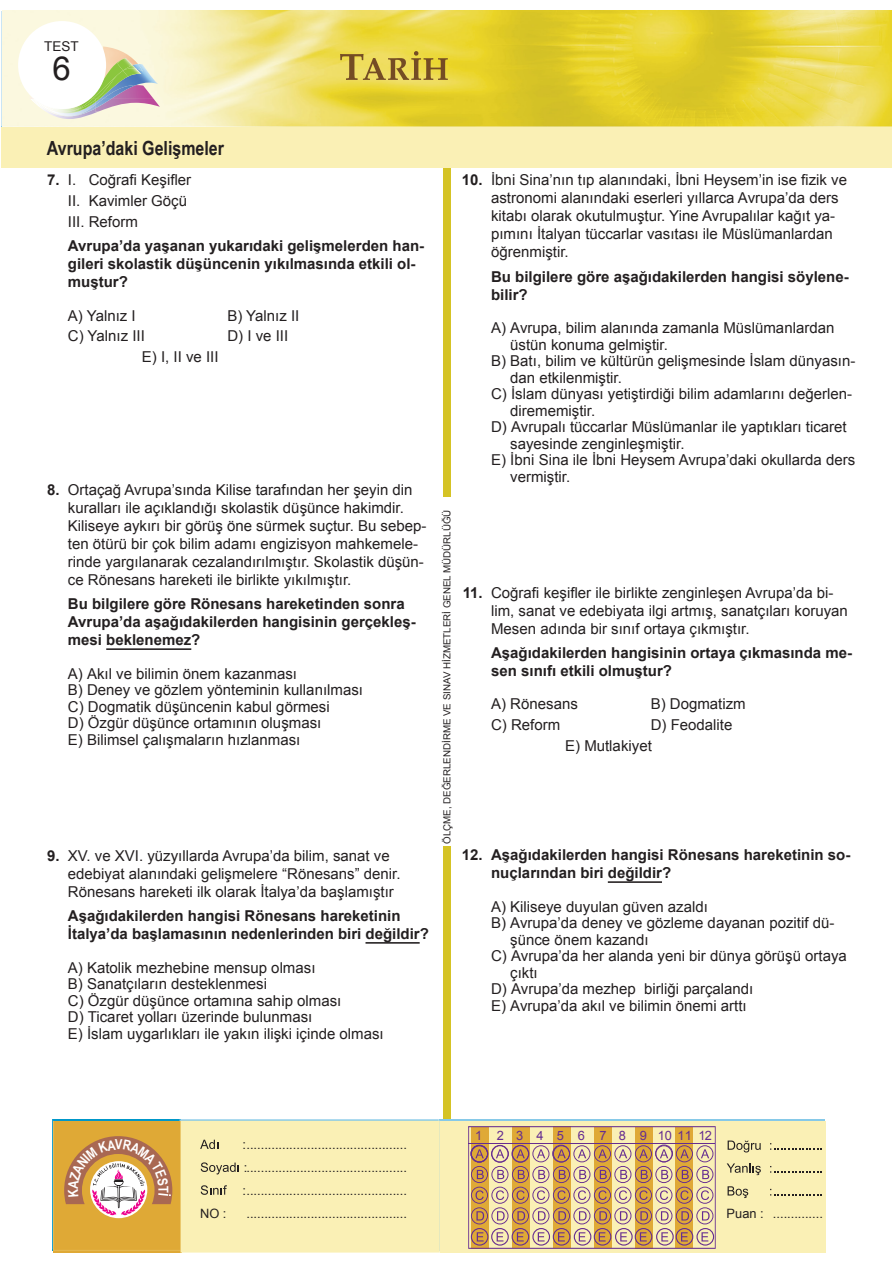
<style>
.page{position:relative;width:893px;height:1263px;background:#fff}
.page>*{position:absolute;margin:0;border:0;box-sizing:border-box;transform-origin:0 0}
.t1{font:33px "Arial";color:#231f20}
.t2{font:700 19.5px "Arial Narrow";color:#231f20}
.CEVAP_SERBEST{font:15px/18px "Arial";color:#231f20}
.SORU_CÜMLESİ{font:700 15px/18px "Arial";color:#231f20}
.t3{font:13.5px "Arial";color:#231f20}
.t4{font:12.9px/23px "Arial";color:#231f20;text-align:justify}
.t5{font:12.9px "Arial";color:#652d91}
.t6{font:9.75px "Arial";color:#231f20}
.s1{font-weight:700}
</style>
<div class="page">
<div style="left:443px;top:846px;width:8px;height:349px;background:#d5c325"></div>
<div style="left:443px;top:148px;width:8px;height:348px;background:#d5c325"></div>
<img style="left:2px;top:10px;width:890px;height:117px">
<div style="left:440px;top:1121px;width:385px;height:132px;background:#faf0b5"></div>
<svg style="left:54px;top:1121px;width:386px;height:131px;background:#f4e29c"></svg>
<svg style="left:727px;top:1140px;width:34px;height:12px"></svg>
<svg style="left:770px;top:1143px;width:52px;height:7px"></svg>
<svg style="left:726px;top:1163px;width:35px;height:12px"></svg>
<svg style="left:770px;top:1166px;width:52px;height:6px"></svg>
<svg style="left:727px;top:1186px;width:21px;height:12px"></svg>
<svg style="left:770px;top:1188px;width:52px;height:7px"></svg>
<svg style="left:200px;top:1140px;width:18px;height:9px"></svg>
<svg style="left:201px;top:1162px;width:38px;height:12px"></svg>
<svg style="left:201px;top:1185px;width:26px;height:10px"></svg>
<svg style="left:468px;top:1126px;width:248px;height:123px"></svg>
<img style="left:102px;top:46px;width:36px;height:13px">
<img style="left:30px;top:99px;width:69px;height:20px">
<img style="left:31px;top:64px;width:127px;height:35px">
<img style="left:32px;top:99px;width:63px;height:17px">
<img style="left:95px;top:99px;width:16px;height:10px">
<img style="left:106px;top:59px;width:11px;height:12px">
<img style="left:56px;top:112px;width:39px;height:1px">
<img style="left:105px;top:71px;width:36px;height:28px">
<svg style="left:33px;top:99px;width:15px;height:12px"></svg>
<img style="left:48px;top:105px;width:47px;height:7px">
<svg style="left:81px;top:98px;width:22px;height:7px"></svg>
<img style="left:92px;top:75px;width:26px;height:24px">
<svg style="left:117px;top:57px;width:26px;height:20px"></svg>
<div style="left:18px;top:21px;width:88px;height:88px;background:#fff;border-radius:50%"></div>
<div style="left:1px;top:127px;width:891px;height:41px;background:#faf0b5"></div>
<svg style="left:339px;top:51px;width:203px;height:29px;background:#d4bd39"></svg>
<hr style="left:106px;top:648px;width:85px;height:2px;background:#231f20">
<hr style="left:365px;top:942px;width:55px;height:2px;background:#231f20">
<hr style="left:608px;top:881px;width:54px;height:2px;background:#231f20">
<svg style="left:63px;top:1135px;width:109px;height:80px"></svg>
<p class="t3" style="left:55px;top:36px;width:36px">TEST</p>
<h1 class="t1" style="left:54px;top:44px;width:38px">23</h1>
<p class="t3" style="left:44px;top:38px;width:36px">TEST</p>
<h1 class="t1" style="left:52px;top:47px;width:20px">6</h1>
<h2 class="t2" style="left:47px;top:133px;width:179px">Avrupa’daki Gelişmeler</h2>
<p class="CEVAP_SERBEST" style="left:47px;top:171px;width:146px"><span class="s1">7.</span> I. Coğrafi Keşifler</p>
<p class="CEVAP_SERBEST" style="left:68px;top:192px;width:121px">II. Kavimler Göçü</p>
<p class="CEVAP_SERBEST" style="left:68px;top:213px;width:72px">III. Reform</p>
<p class="SORU_CÜMLESİ" style="left:68px;top:237px;width:358px">Avrupa’da yaşanan yukarıdaki gelişmelerden han&shy;gileri skolastik düşüncenin yıkılmasında etkili ol&shy;muştur?</p>
<p class="CEVAP_SERBEST" style="left:68px;top:307px;width:69px">A) Yalnız I</p>
<p class="CEVAP_SERBEST" style="left:227px;top:307px;width:73px">B) Yalnız II</p>
<p class="CEVAP_SERBEST" style="left:68px;top:327px;width:78px">C) Yalnız III</p>
<p class="CEVAP_SERBEST" style="left:227px;top:327px;width:62px">D) I ve III</p>
<p class="CEVAP_SERBEST" style="left:142px;top:348px;width:78px">E) I, II ve III</p>
<h2 class="t2" style="left:49px;top:133px;width:292px">Precautionary Measures - Preferences</h2>
<p class="CEVAP_SERBEST" style="left:68px;top:481px;width:360px;text-indent:-21px"><span class="s1">8.</span> Ortaçağ Avrupa’sında Kilise tarafından her şeyin din kuralları ile açıklandığı skolastik düşünce hakimdir.<br>Kiliseye aykırı bir görüş öne sürmek suçtur. Bu sebep&shy;ten ötürü bir çok bilim adamı engizisyon mahkemele&shy;rinde yargılanarak cezalandırılmıştır. Skolastik düşün&shy;ce Rönesans hareketi ile birlikte yıkılmıştır.</p>
<p class="SORU_CÜMLESİ" style="left:68px;top:596px;width:349px">Bu bilgilere göre Rönesans hareketinden sonra<br>Avrupa’da aşağıdakilerden hangisinin gerçekleş&shy;mesi beklenemez?</p>
<p class="CEVAP_SERBEST" style="left:68px;top:665px;width:231px">A) Akıl ve bilimin önem kazanması</p>
<p class="CEVAP_SERBEST" style="left:68px;top:681px;width:297px">B) Deney ve gözlem yönteminin kullanılması</p>
<p class="CEVAP_SERBEST" style="left:68px;top:698px;width:263px">C) Dogmatik düşüncenin kabul görmesi</p>
<p class="CEVAP_SERBEST" style="left:68px;top:714px;width:255px">D) Özgür düşünce ortamının oluşması</p>
<p class="CEVAP_SERBEST" style="left:68px;top:731px;width:234px">E) Bilimsel çalışmaların hızlanması</p>
<p class="CEVAP_SERBEST" style="left:68px;top:847px;width:334px;text-indent:-21px"><span class="s1">9.</span> XV. ve XVI. yüzyıllarda Avrupa’da bilim, sanat ve edebiyat alanındaki gelişmelere “Rönesans” denir.<br>Rönesans hareketi ilk olarak İtalya’da başlamıştır</p>
<p class="SORU_CÜMLESİ" style="left:68px;top:907px;width:362px">Aşağıdakilerden hangisi Rönesans hareketinin<br>İtalya’da başlamasının nedenlerinden biri değildir?</p>
<p class="CEVAP_SERBEST" style="left:68px;top:958px;width:249px">A) Katolik mezhebine mensup olması</p>
<p class="CEVAP_SERBEST" style="left:68px;top:975px;width:201px">B) Sanatçıların desteklenmesi</p>
<p class="CEVAP_SERBEST" style="left:68px;top:991px;width:275px">C) Özgür düşünce ortamına sahip olması</p>
<p class="CEVAP_SERBEST" style="left:68px;top:1008px;width:246px">D) Ticaret yolları üzerinde bulunması</p>
<p class="CEVAP_SERBEST" style="left:68px;top:1024px;width:317px">E) İslam uygarlıkları ile yakın ilişki içinde olması</p>
<p class="t6" style="left:441px;top:844px;width:336px;rotate:-90deg">ÖLÇME, DEĞERLENDİRME VE SINAV HİZMETLERİ GENEL MÜDÜRLÜĞÜ</p>
<p class="CEVAP_SERBEST" style="left:491px;top:171px;width:357px;text-indent:-29px"><span class="s1">10.</span> İbni Sina’nın tıp alanındaki, İbni Heysem’in ise fizik ve astronomi alanındaki eserleri yıllarca Avrupa’da ders kitabı olarak okutulmuştur. Yine Avrupalılar kağıt ya&shy;pımını İtalyan tüccarlar vasıtası ile Müslümanlardan öğrenmiştir.</p>
<p class="SORU_CÜMLESİ" style="left:491px;top:268px;width:359px">Bu bilgilere göre aşağıdakilerden hangisi söylene&shy;bilir?</p>
<p class="CEVAP_SERBEST" style="left:510px;top:320px;width:326px;line-height:16.5px;text-indent:-19px">A) Avrupa, bilim alanında zamanla Müslümanlardan üstün konuma gelmiştir.</p>
<p class="CEVAP_SERBEST" style="left:510px;top:353px;width:347px;line-height:16.5px;text-indent:-19px">B) Batı, bilim ve kültürün gelişmesinde İslam dünyasın&shy;dan etkilenmiştir.</p>
<p class="CEVAP_SERBEST" style="left:510px;top:386px;width:343px;line-height:16.5px;text-indent:-19px">C) İslam dünyası yetiştirdiği bilim adamlarını değerlen&shy;dirememiştir.</p>
<p class="CEVAP_SERBEST" style="left:510px;top:419px;width:338px;line-height:16.5px;text-indent:-19px">D) Avrupalı tüccarlar Müslümanlar ile yaptıkları ticaret sayesinde zenginleşmiştir.</p>
<p class="CEVAP_SERBEST" style="left:510px;top:452px;width:346px;line-height:16.5px;text-indent:-19px">E) İbni Sina ile İbni Heysem Avrupa’daki okullarda ders vermiştir.</p>
<p class="CEVAP_SERBEST" style="left:491px;top:583px;width:358px;text-indent:-28px"><span class="s1">11.</span> Coğrafi keşifler ile birlikte zenginleşen Avrupa’da bi&shy;lim, sanat ve edebiyata ilgi artmış, sanatçıları koruyan<br>Mesen adında bir sınıf ortaya çıkmıştır.</p>
<p class="SORU_CÜMLESİ" style="left:491px;top:644px;width:362px">Aşağıdakilerden hangisinin ortaya çıkmasında me&shy;sen sınıfı etkili olmuştur?</p>
<p class="CEVAP_SERBEST" style="left:491px;top:695px;width:88px">A) Rönesans</p>
<p class="CEVAP_SERBEST" style="left:651px;top:695px;width:97px">B) Dogmatizm</p>
<p class="CEVAP_SERBEST" style="left:491px;top:716px;width:71px">C) Reform</p>
<p class="CEVAP_SERBEST" style="left:651px;top:716px;width:83px">D) Feodalite</p>
<p class="CEVAP_SERBEST" style="left:565px;top:737px;width:88px">E) Mutlakiyet</p>
<p class="SORU_CÜMLESİ" style="left:491px;top:846px;width:361px;text-indent:-29px">12. Aşağıdakilerden hangisi Rönesans hareketinin so&shy;nuçlarından biri değildir?</p>
<p class="CEVAP_SERBEST" style="left:491px;top:898px;width:218px">A) Kiliseye duyulan güven azaldı</p>
<p class="CEVAP_SERBEST" style="left:510px;top:915px;width:326px;line-height:16.5px;text-indent:-19px">B) Avrupa’da deney ve gözleme dayanan pozitif dü&shy;şünce önem kazandı</p>
<p class="CEVAP_SERBEST" style="left:510px;top:948px;width:338px;line-height:16.5px;text-indent:-19px">C) Avrupa’da her alanda yeni bir dünya görüşü ortaya çıktı</p>
<p class="CEVAP_SERBEST" style="left:491px;top:980px;width:264px">D) Avrupa’da mezhep birliği parçalandı</p>
<p class="CEVAP_SERBEST" style="left:491px;top:997px;width:257px">E) Avrupa’da akıl ve bilimin önemi arttı</p>
<p class="t4" style="left:242px;top:1133px;width:166px">:............................................. :............................................. :.............................................</p>
<p class="t4" style="left:367px;top:1177px;width:5px">.</p>
<p class="t4" style="left:200px;top:1202px;width:28px">NO :</p>
<p class="t4" style="left:246px;top:1202px;width:162px">.............................................</p>
<p class="t5" style="left:475px;top:1127px;width:238px">1 2 3 4 5 6 7 8 9 10 11 12</p>
<p class="t4" style="left:727px;top:1202px;width:98px">Puan : ..............</p>
</div>
